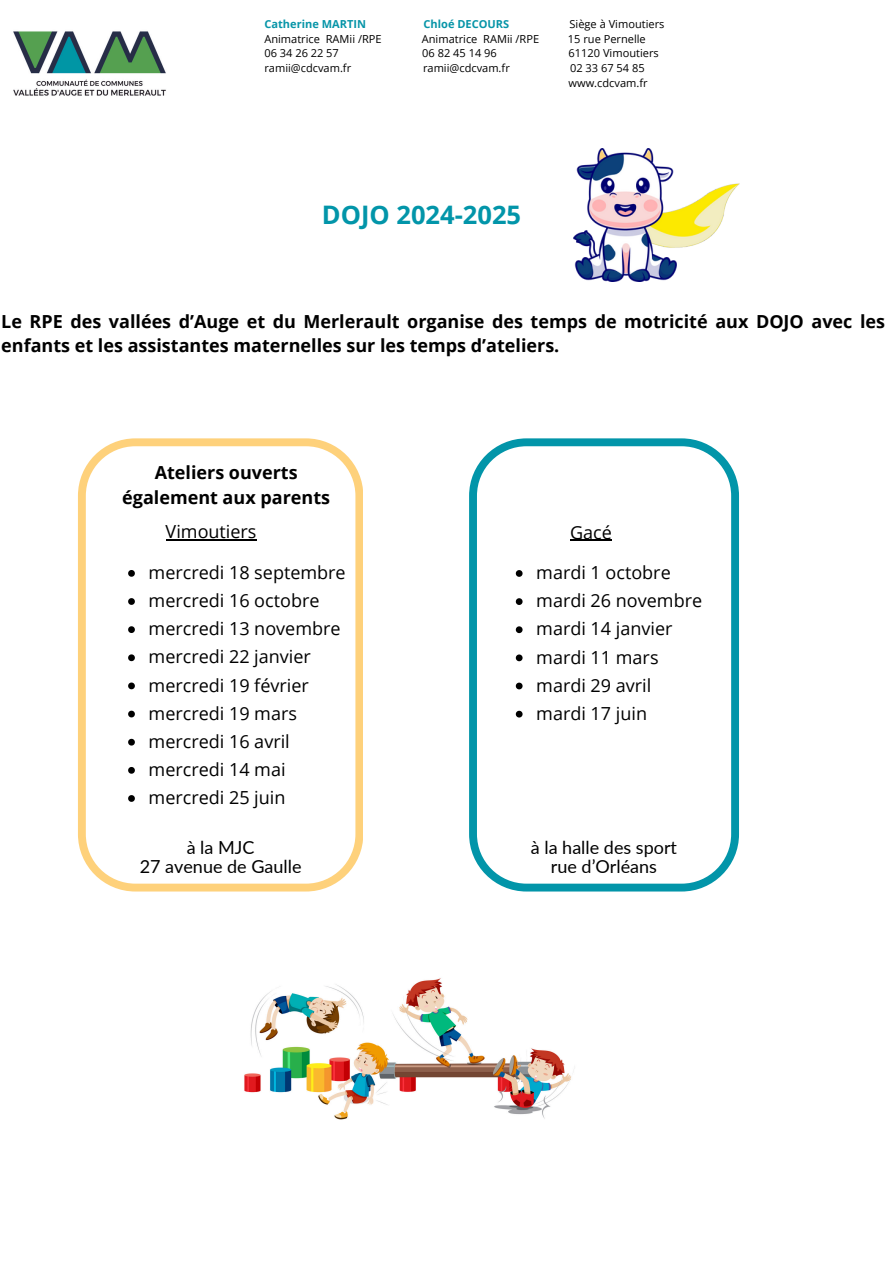
<style>
.page{position:relative;width:894px;height:1264px;background:#fff}
.page>*{position:absolute;margin:0;border:0;box-sizing:border-box;transform-origin:0 0}
.t1{font:700 25.5px "Open Sans";color:#0295a9}
.t2{font:18px "Open Sans";color:#000}
.t3{font:700 18px/24.8px "Open Sans";color:#000}
.t4{font:18px/19.2px "Lato";color:#000;text-align:center}
.t5{font:11.1px "Open Sans";color:#000}
.t6{font:700 11.1px "Open Sans";color:#0795a8}
</style>
<div class="page">
<img style="left:13px;top:31px;width:153px;height:65px">
<img style="left:244px;top:978px;width:328px;height:142px">
<svg style="left:78px;top:438px;width:285px;height:453px"></svg>
<svg style="left:469px;top:438px;width:269px;height:453px"></svg>
<img style="left:574px;top:148px;width:165px;height:133px">
<p class="t6" style="left:264px;top:16px;width:103px">Catherine MARTIN</p>
<p class="t6" style="left:423px;top:16px;width:87px">Chloé DECOURS</p>
<p class="t5" style="left:569px;top:16px;width:96px">Siège à Vimoutiers</p>
<p class="t5" style="left:264px;top:31px;width:119px">Animatrice RAMii /RPE</p>
<p class="t5" style="left:422px;top:31px;width:119px">Animatrice RAMii /RPE</p>
<p class="t5" style="left:567px;top:31px;width:79px">15 rue Pernelle</p>
<p class="t5" style="left:264px;top:45px;width:76px">06 34 26 22 57</p>
<p class="t5" style="left:422px;top:45px;width:76px">06 82 45 14 96</p>
<p class="t5" style="left:568px;top:45px;width:92px">61120 Vimoutiers</p>
<p class="t5" style="left:264px;top:60px;width:88px">ramii@cdcvam.fr</p>
<p class="t5" style="left:423px;top:60px;width:88px">ramii@cdcvam.fr</p>
<p class="t5" style="left:570px;top:60px;width:76px">02 33 67 54 85</p>
<h1 class="t5" style="left:568px;top:75px;width:81px">www.cdcvam.fr</h1>
<p class="t1" style="left:322px;top:197px;width:201px">DOJO 2024-2025</p>
<h2 class="t3" style="left:1px;top:308px;width:885px">Le RPE des vallées d’Auge et du Merlerault organise des temps de motricité aux DOJO avec les enfants et les assistantes maternelles sur les temps d’ateliers.</h2>
<p class="t3" style="left:122px;top:459px;width:209px;text-align:center">Ateliers ouverts également aux parents</p>
<h2 class="t2" style="left:166px;top:519px;width:92px">Vimoutiers</h2>
<h3 class="t2" style="left:148px;top:559px;width:198px">mercredi 18 septembre</h3>
<p class="t2" style="left:148px;top:588px;width:172px">mercredi 16 octobre</p>
<p class="t2" style="left:148px;top:616px;width:193px">mercredi 13 novembre</p>
<p class="t2" style="left:148px;top:644px;width:164px">mercredi 22 janvier</p>
<p class="t2" style="left:148px;top:672px;width:162px">mercredi 19 février</p>
<p class="t2" style="left:148px;top:700px;width:150px">mercredi 19 mars</p>
<p class="t2" style="left:148px;top:728px;width:143px">mercredi 16 avril</p>
<p class="t2" style="left:148px;top:756px;width:138px">mercredi 14 mai</p>
<p class="t2" style="left:148px;top:784px;width:138px">mercredi 25 juin</p>
<p class="t2" style="left:570px;top:519px;width:43px">Gacé</p>
<h3 class="t2" style="left:536px;top:560px;width:136px">mardi 1 octobre</h3>
<h3 class="t2" style="left:536px;top:588px;width:167px">mardi 26 novembre</h3>
<p class="t2" style="left:536px;top:616px;width:138px">mardi 14 janvier</p>
<p class="t2" style="left:536px;top:644px;width:124px">mardi 11 mars</p>
<p class="t2" style="left:536px;top:672px;width:116px">mardi 29 avril</p>
<p class="t2" style="left:536px;top:700px;width:112px">mardi 17 juin</p>
<p class="t4" style="left:140px;top:837px;width:163px">à la MJC<br>27 avenue de Gaulle</p>
<h3 class="t4" style="left:530px;top:837px;width:148px">à la halle des sport rue d’Orléans</h3>
</div>
